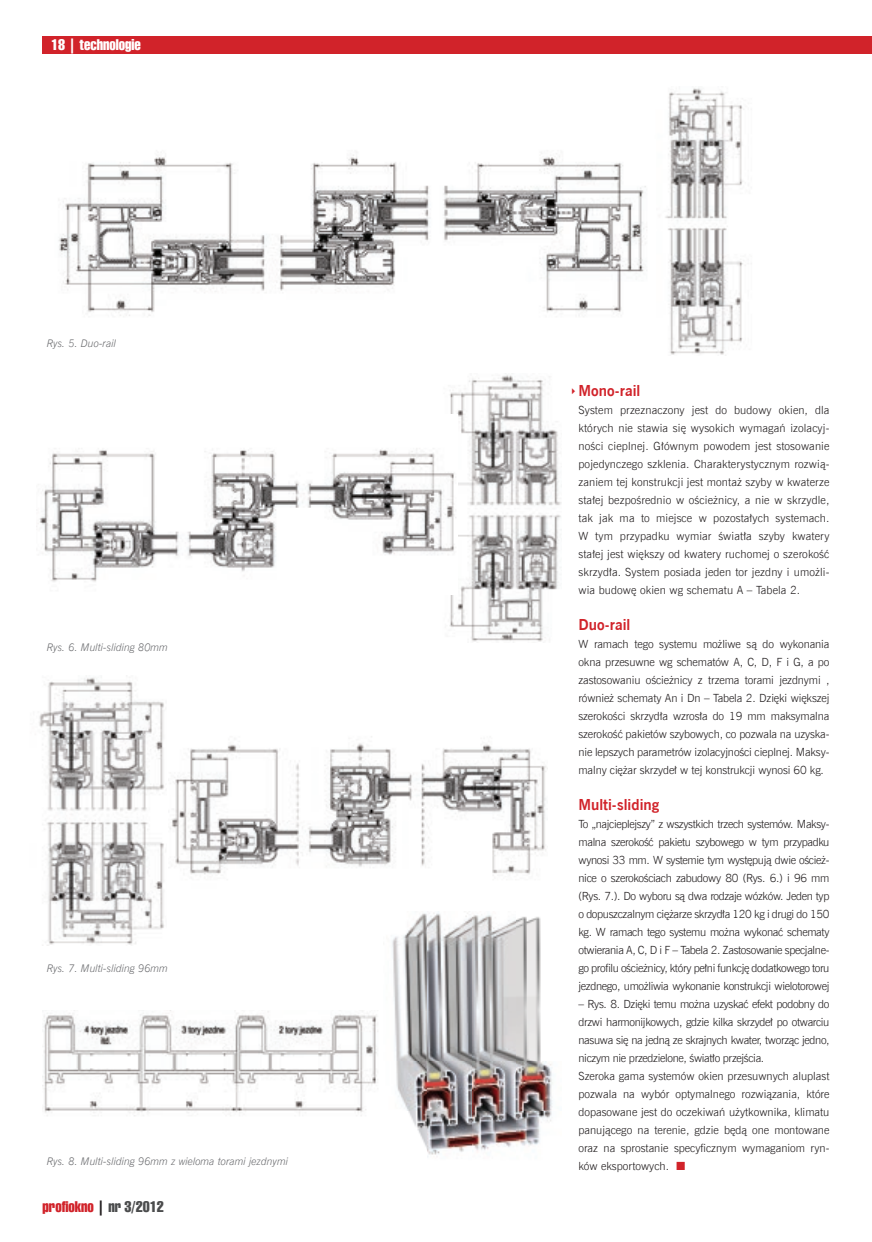
<style>
.page{position:relative;width:872px;height:1242px;background:#fff}
.page>*{position:absolute;margin:0;border:0;box-sizing:border-box;transform-origin:0 0}
.t1{font:700 15px "News Goth EU";color:#d1232a}
.t2{font:15px "Swis 911 Cm EU";color:#d1232a}
.t3{font:15px "Swis 911 Cm EU";color:#fff}
.t4{font:11.25px/18px "News Goth Lt EU";color:#231f20;text-align:justify}
.t5{font:italic 10.5px "News Goth Lt EU";color:#6c6d70}
.s1{color:#231f20}
.s2{color:#4b4c4d}
</style>
<div class="page">
<img style="left:665px;top:88px;width:78px;height:268px">
<img style="left:58px;top:152px;width:589px;height:164px">
<img style="left:449px;top:373px;width:112px;height:269px">
<img style="left:38px;top:414px;width:420px;height:180px">
<img style="left:43px;top:1010px;width:335px;height:106px">
<img style="left:170px;top:736px;width:376px;height:138px">
<img style="left:39px;top:677px;width:125px;height:268px">
<img style="left:392px;top:911px;width:161px;height:246px">
<div style="left:43px;top:36px;width:829px;height:18px;background:#d1232a"></div>
<h1 class="t3" style="left:51px;top:36px;width:91px">18 | technologie</h1>
<p class="t5" style="left:47px;top:337px;width:71px">Rys. 5. Duo-rail</p>
<p class="t5" style="left:47px;top:641px;width:123px">Rys. 6. Multi-sliding 80mm</p>
<p class="t5" style="left:47px;top:962px;width:123px">Rys. 7. Multi-sliding 96mm</p>
<p class="t5" style="left:47px;top:1155px;width:243px">Rys. 8. Multi-sliding 96mm z wieloma torami jezdnymi</p>
<h1 class="t2" style="left:43px;top:1197px;width:123px">profiokno <span class="s1">|</span> <span class="s2">nr 3/2012</span></h1>
<h1 class="t1" style="left:578px;top:381px;width:63px">Mono-rail</h1>
<p class="t4" style="left:578px;top:401px;width:252px">System przeznaczony jest do budowy okien, dla których nie stawia się wysokich wymagań izolacyj&shy;ności cieplnej. Głównym powodem jest stosowanie pojedynczego szklenia. Charakterystycznym rozwią&shy;zaniem tej konstrukcji jest montaż szyby w kwaterze stałej bezpośrednio w ościeżnicy, a nie w skrzydle, tak jak ma to miejsce w pozostałych systemach.<br>W tym przypadku wymiar światła szyby kwatery stałej jest większy od kwatery ruchomej o szerokość skrzydła. System posiada jeden tor jezdny i umożli&shy;wia budowę okien wg schematu A – Tabela 2.</p>
<h1 class="t1" style="left:578px;top:615px;width:53px">Duo-rail</h1>
<p class="t4" style="left:578px;top:635px;width:252px">W ramach tego systemu możliwe są do wykonania okna przesuwne wg schematów A, C, D, F i G, a po zastosowaniu ościeżnicy z trzema torami jezdnymi , również schematy An i Dn – Tabela 2. Dzięki większej szerokości skrzydła wzrosła do 19 mm maksymalna szerokość pakietów szybowych, co pozwala na uzyska&shy;nie lepszych parametrów izolacyjności cieplnej. Maksy&shy;malny ciężar skrzydeł w tej konstrukcji wynosi 60 kg.</p>
<h1 class="t1" style="left:578px;top:795px;width:82px">Multi-sliding</h1>
<p class="t4" style="left:578px;top:815px;width:252px">To „najcieplejszy” z wszystkich trzech systemów. Maksy&shy;malna szerokość pakietu szybowego w tym przypadku wynosi 33 mm. W systemie tym występują dwie oścież&shy;nice o szerokościach zabudowy 80 (Rys. 6.) i 96 mm (Rys. 7.). Do wyboru są dwa rodzaje wózków. Jeden typ o dopuszczalnym ciężarze skrzydła 120 kg i drugi do 150 kg. W ramach tego systemu można wykonać schematy otwierania A, C, D i F – Tabela 2. Zastosowanie specjalne&shy;go profilu ościeżnicy, który pełni funkcję dodatkowego toru jezdnego, umożliwia wykonanie konstrukcji wielotorowej</p>
<p class="t4" style="left:578px;top:995px;width:252px;text-align:left">– Rys. 8. Dzięki temu można uzyskać efekt podobny do drzwi harmonijkowych, gdzie kilka skrzydeł po otwarciu nasuwa się na jedną ze skrajnych kwater, tworząc jedno, niczym nie przedzielone, światło przejścia.<br>Szeroka gama systemów okien przesuwnych aluplast pozwala na wybór optymalnego rozwiązania, które dopasowane jest do oczekiwań użytkownika, klimatu panującego na terenie, gdzie będą one montowane oraz na sprostanie specyficznym wymaganiom ryn&shy;ków eksportowych.</p>
</div>
